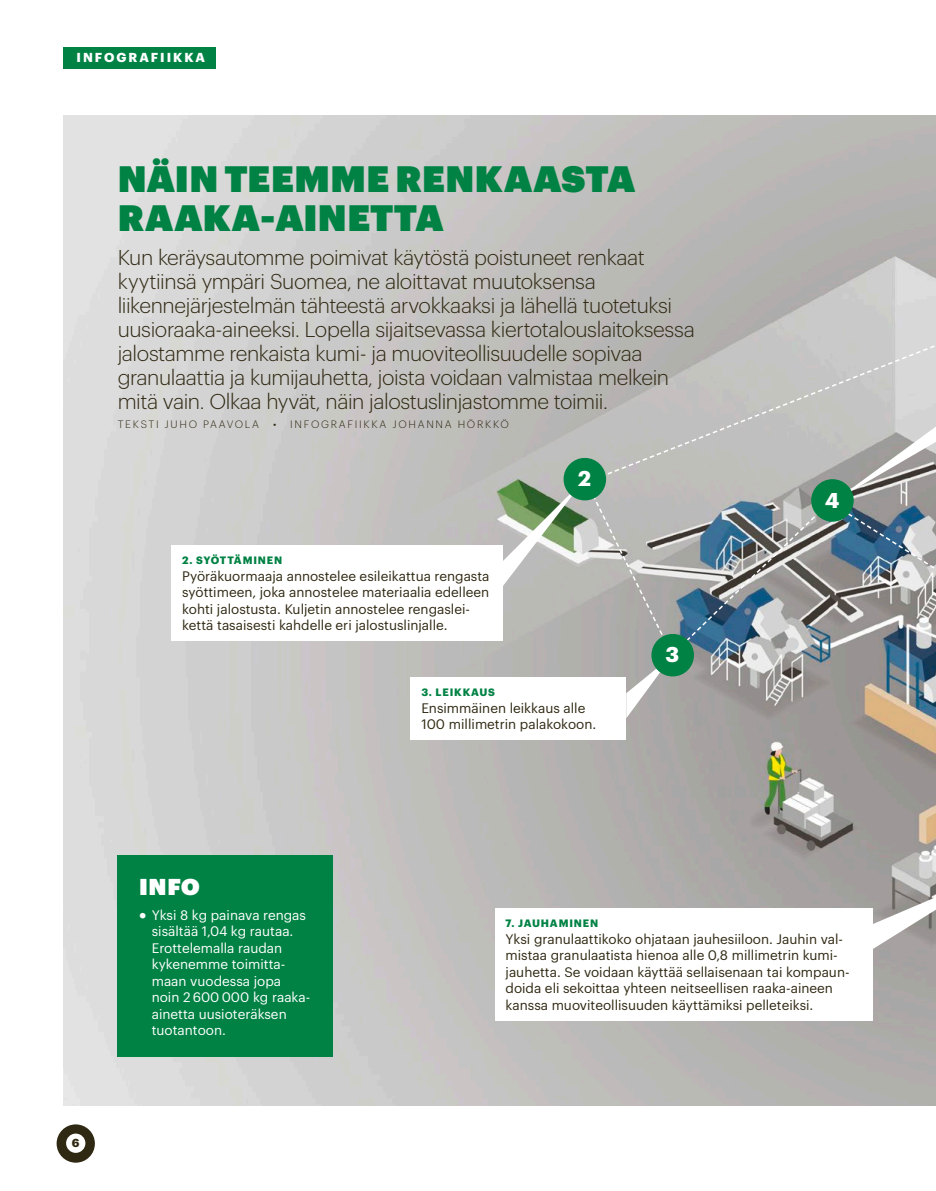
<style>
.page{position:relative;width:936px;height:1191px;background:#fff}
.page>*{position:absolute;margin:0;border:0;box-sizing:border-box;transform-origin:0 0}
.t1{font:36px/39px "Graphik Super";letter-spacing:.01em;color:#008244}
.t2{font:22.5px "Graphik Super";color:#fff}
.t3{font:300 21px/24px "Graphik";letter-spacing:-.02em;color:#2f2812}
.t4{font:700 21px "Graphik";color:#fff}
.t5{font:13.5px/16.5px "Graphik";color:#2f2812}
.t6{font:13.5px/16.5px "Graphik";color:#fff}
.t7{font:700 12.75px "Graphik";letter-spacing:.155em;color:#fff}
.t8{font:700 11.4px "Graphik";color:#2f2812}
.t9{font:300 10.5px "Graphik";letter-spacing:.165em;color:#2f2812}
.t10{font:700 10.5px "Graphik";letter-spacing:.08em;color:#008244}
.s1{font-size:24px}
</style>
<div class="page">
<img style="left:64px;top:116px;width:871px;height:989px">
<svg style="left:598px;top:204px;width:337px;height:222px;background:#bdbcba"></svg>
<div style="left:64px;top:47px;width:152px;height:22px;background:#008244"></div>
<div style="left:171px;top:544px;width:331px;height:96px;background:#fff"></div>
<div style="left:495px;top:908px;width:377px;height:112px;background:#fff"></div>
<div style="left:410px;top:676px;width:216px;height:63px;background:#fff"></div>
<div style="left:118px;top:854px;width:215px;height:202px;background:#008244"></div>
<svg style="left:502px;top:426px;width:433px;height:335px;background:#a5aaa9"></svg>
<div style="left:563px;top:458px;width:43px;height:42px;background:#008244;border-radius:50%"></div>
<svg style="left:872px;top:897px;width:63px;height:52px"></svg>
<svg style="left:57px;top:1124px;width:38px;height:38px"></svg>
<p class="t7" style="left:77px;top:48px;width:130px">INFOGRAFIIKKA</p>
<h1 class="t1" style="left:118px;top:156px;width:519px">NÄIN TEEMME RENKAASTA<br>RAAKA-AINETTA</h1>
<p class="t3" style="left:118px;top:243px;width:578px">Kun keräysautomme poimivat käytöstä poistuneet renkaat kyytiinsä ympäri Suomea, ne aloittavat muutoksensa liikennejärjestelmän tähteestä arvokkaaksi ja lähellä tuotetuksi uusioraaka-aineeksi. Lopella sijaitsevassa kiertotalouslaitoksessa jalostamme renkaista kumi- ja muoviteollisuudelle sopivaa granulaattia ja kumijauhetta, joista voidaan valmistaa melkein mitä vain. Olkaa hyvät, näin jalostuslinjastomme toimii.</p>
<p class="t9" style="left:118px;top:417px;width:143px">TEKSTI JUHO PAAVOLA</p>
<p class="t9" style="left:273px;top:417px;width:237px">• INFOGRAFIIKKA JOHANNA HÖRKKÖ</p>
<p class="t10" style="left:182px;top:552px;width:102px">2. SYÖTTÄMINEN</p>
<p class="t5" style="left:182px;top:566px;width:309px">Pyöräkuormaaja annostelee esileikattua rengasta syöttimeen, joka annostelee materiaalia edelleen kohti jalostusta. Kuljetin annostelee rengaslei&shy;kettä tasaisesti kahdelle eri jalostuslinjalle.</p>
<h3 class="t4" style="left:578px;top:462px;width:14px">2</h3>
<p class="t10" style="left:421px;top:684px;width:75px">3. LEIKKAUS</p>
<p class="t5" style="left:421px;top:698px;width:176px">Ensimmäinen leikkaus alle<br>100 millimetrin palakokoon.</p>
<h3 class="t4" style="left:665px;top:638px;width:15px">3</h3>
<h3 class="t4" style="left:825px;top:484px;width:16px">4</h3>
<p class="t8" style="left:72px;top:1134px;width:9px">6</p>
<h2 class="t2" style="left:139px;top:868px;width:62px">INFO</h2>
<p class="t6" style="left:152px;top:905px;width:158px;text-indent:-13px"><span class="s1">•</span> Yksi 8 kg painava rengas sisältää 1,04 kg rautaa.<br>Erottelemalla raudan kykenemme toimitta&shy;maan vuodessa jopa noin 2 600 000 kg raaka&shy;ainetta uusioteräksen tuotantoon.</p>
<p class="t10" style="left:505px;top:915px;width:94px">7. JAUHAMINEN</p>
<p class="t5" style="left:505px;top:929px;width:345px">Yksi granulaattikoko ohjataan jauhesiiloon. Jauhin val&shy;mistaa granulaatista hienoa alle 0,8 millimetrin kumi&shy;jauhetta. Se voidaan käyttää sellaisenaan tai kompaun&shy;doida eli sekoittaa yhteen neitseellisen raaka-aineen kanssa muoviteollisuuden käyttämiksi pelleteiksi.</p>
</div>
